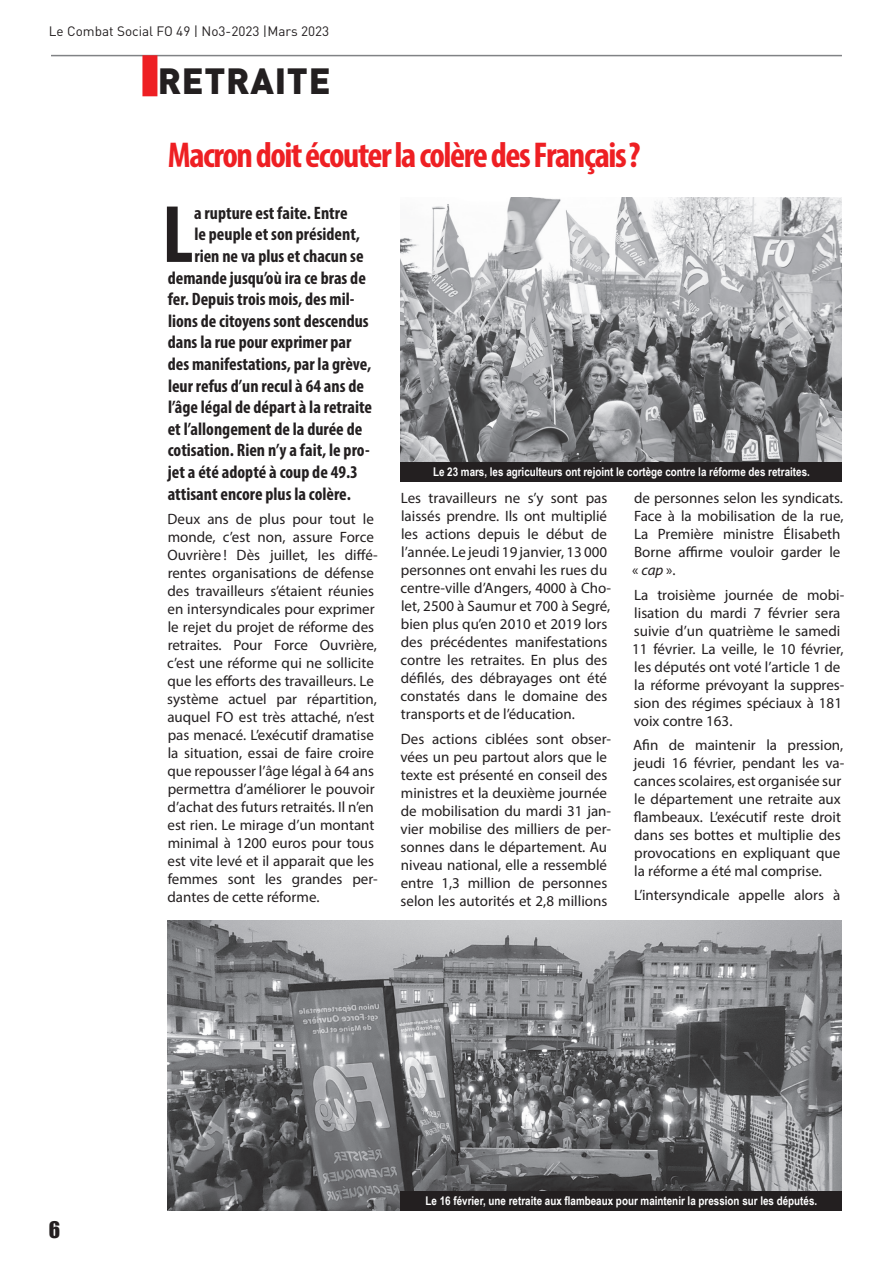
<style>
.page{position:relative;width:893px;height:1263px;background:#fff}
.page>*{position:absolute;margin:0;border:0;box-sizing:border-box;transform-origin:0 0}
.t1{font:700 condensed 82.05px "Myriad Pro";color:#231f20}
.t2{font:700 condensed 36px "Myriad Pro";letter-spacing:-.04em;color:#ee1f23}
.t3{font:900 36px "DIN Pro";letter-spacing:.02em;color:#231f20}
.t4{font:21px "Impact";color:#231f20}
.t5{font:700 condensed 18px "Myriad Pro";color:#231f20}
.t6{font:15px/18px "Myriad Pro";color:#231f20}
.t7{font:13.5px "DIN Pro";color:#231f20}
.t8{font:700 12px "Arial Narrow";color:#fff}
.s1{font-style:italic}
</style>
<div class="page">
<hr style="left:51px;top:55px;width:791px;height:1px;background:#808285">
<div style="left:142px;top:55px;width:15px;height:41px;background:#ee1f23"></div>
<img style="left:401px;top:197px;width:440px;height:265px">
<img style="left:168px;top:920px;width:674px;height:291px">
<div style="left:401px;top:462px;width:441px;height:19px;background:#231f20"></div>
<div style="left:401px;top:1191px;width:441px;height:20px;background:#231f20"></div>
<p class="t7" style="left:49px;top:21px;width:282px">Le Combat Social FO 49 | No3-2023 |Mars 2023</p>
<h2 class="t3" style="left:158px;top:50px;width:174px">RETRAITE</h2>
<h2 class="t2" style="left:168px;top:133px;width:474px">Macron doit écouter la colère des Français?</h2>
<h1 class="t1" style="left:162px;top:183px;width:33px">L</h1>
<p class="t5" style="left:194px;top:201px;width:155px">a rupture est faite. Entre</p>
<p class="t5" style="left:194px;top:223px;width:167px">le peuple et son président,</p>
<p class="t5" style="left:194px;top:245px;width:171px">rien ne va plus et chacun se</p>
<p class="t5" style="left:168px;top:266px;width:200px">demande jusqu’où ira ce bras de</p>
<p class="t5" style="left:168px;top:288px;width:188px">fer. Depuis trois mois, des mil-</p>
<p class="t5" style="left:168px;top:309px;width:202px">lions de citoyens sont descendus</p>
<p class="t5" style="left:168px;top:331px;width:185px">dans la rue pour exprimer par</p>
<p class="t5" style="left:168px;top:353px;width:205px">des manifestations, par la grève,</p>
<p class="t5" style="left:168px;top:374px;width:198px">leur refus d’un recul à 64 ans de</p>
<p class="t5" style="left:168px;top:396px;width:206px">l’âge légal de départ à la retraite</p>
<p class="t5" style="left:168px;top:417px;width:196px">et l’allongement de la durée de</p>
<p class="t5" style="left:168px;top:439px;width:203px">cotisation. Rien n’y a fait, le pro-</p>
<p class="t5" style="left:168px;top:461px;width:191px">jet a été adopté à coup de 49.3</p>
<p class="t5" style="left:168px;top:482px;width:185px">attisant encore plus la colère.</p>
<p class="t6" style="left:167px;top:510px;width:212px">Deux ans de plus pour tout le monde, c’est non, assure Force<br>Ouvrière! Dès juillet, les diffé&shy;rentes organisations de défense des travailleurs s’étaient réunies en intersyndicales pour exprimer le rejet du projet de réforme des retraites. Pour Force Ouvrière, c’est une réforme qui ne sollicite que les efforts des travailleurs. Le système actuel par répartition, auquel FO est très attaché, n’est pas menacé. L’exécutif dramatise la situation, essai de faire croire que repousser l’âge légal à 64 ans permettra d’améliorer le pouvoir d’achat des futurs retraités. Il n’en est rien. Le mirage d’un montant minimal à 1200 euros pour tous est vite levé et il apparait que les femmes sont les grandes per&shy;dantes de cette réforme.</p>
<p class="t8" style="left:433px;top:463px;width:378px">Le 23 mars, les agriculteurs ont rejoint le cortège contre la réforme des retraites.</p>
<p class="t6" style="left:401px;top:489px;width:212px">Les travailleurs ne s’y sont pas laissés prendre. Ils ont multiplié les actions depuis le début de l’année. Le jeudi 19 janvier, 13 000 personnes ont envahi les rues du centre-ville d’Angers, 4000 à Cho&shy;let, 2500 à Saumur et 700 à Segré, bien plus qu’en 2010 et 2019 lors des précédentes manifestations contre les retraites. En plus des défilés, des débrayages ont été constatés dans le domaine des transports et de l’éducation.</p>
<p class="t6" style="left:400px;top:729px;width:212px">Des actions ciblées sont obser&shy;vées un peu partout alors que le texte est présenté en conseil des ministres et la deuxième journée de mobilisation du mardi 31 jan&shy;vier mobilise des milliers de per&shy;sonnes dans le département. Au niveau national, elle a ressemblé entre 1,3 million de personnes selon les autorités et 2,8 millions</p>
<p class="t6" style="left:632px;top:489px;width:213px">de personnes selon les syndicats.<br>Face à la mobilisation de la rue,<br>La Première ministre Élisabeth<br>Borne affirme vouloir garder le « <span class="s1">cap</span> ».</p>
<p class="t6" style="left:632px;top:585px;width:214px">La troisième journée de mobi&shy;lisation du mardi 7 février sera suivie d’un quatrième le samedi<br>11 février. La veille, le 10 février, les députés ont voté l’article 1 de la réforme prévoyant la suppres&shy;sion des régimes spéciaux à 181 voix contre 163.</p>
<p class="t6" style="left:633px;top:736px;width:213px">Afin de maintenir la pression, jeudi 16 février, pendant les va&shy;cances scolaires, est organisée sur le département une retraite aux flambeaux. L’exécutif reste droit dans ses bottes et multiplie des provocations en expliquant que la réforme a été mal comprise.</p>
<p class="t6" style="left:634px;top:886px;width:208px">L’intersyndicale appelle alors à</p>
<h3 class="t4" style="left:49px;top:1213px;width:13px">6</h3>
<p class="t8" style="left:426px;top:1192px;width:393px">Le 16 février, une retraite aux flambeaux pour maintenir la pression sur les députés.</p>
</div>
